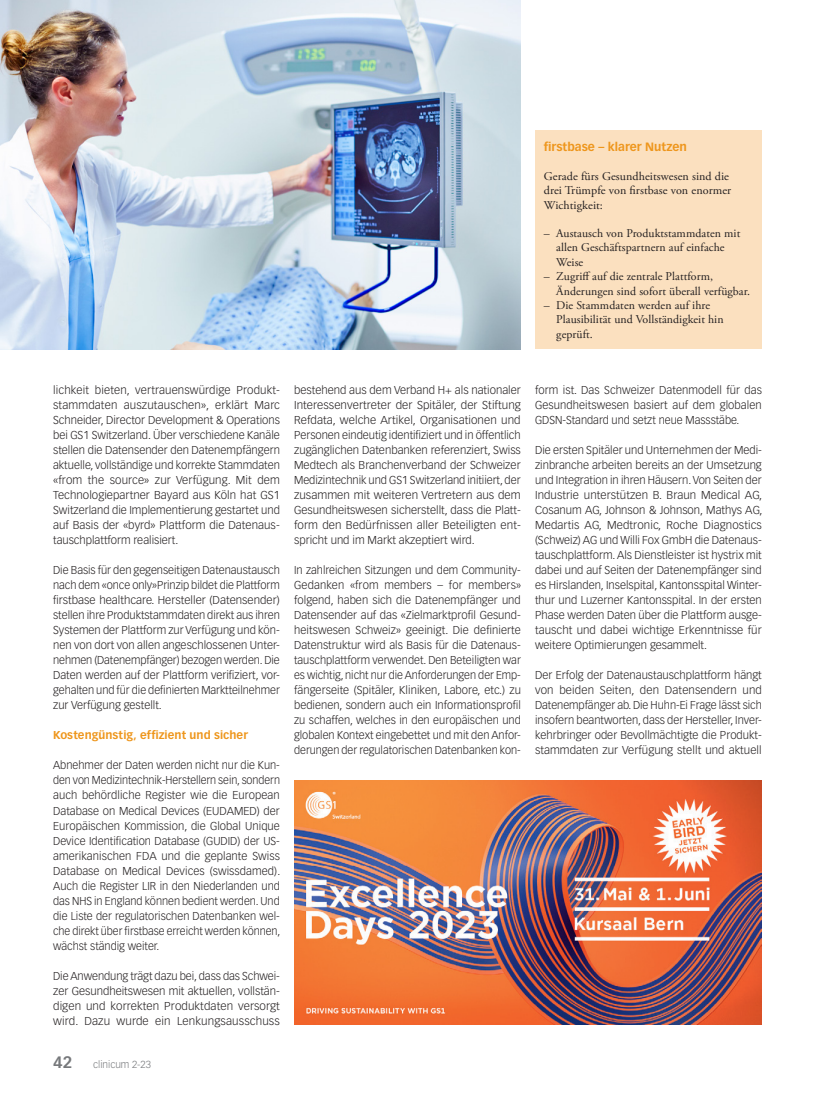
<style>
.page{position:relative;width:815px;height:1099px;background:#fff}
.page>*{position:absolute;margin:0;border:0;box-sizing:border-box;transform-origin:0 0}
.Kastentext{font:11.88px/14.4px "Adobe Garamond Pro";letter-spacing:.005em;color:#231f20}
.Kastentitel_GM{font:700 11.88px "Vectora LT Std";color:#ee961c}
.Lauftext{font:300 11.25px/15px "Vectora LT Std";color:#231f20;text-align:justify}
.ZT_GP{font:700 11.25px "Vectora LT Std";letter-spacing:.005em;color:#ee961c}
.t1{font:300 10px "Vectora LT Std";color:#76787b}
.s1{font-weight:700;font-size:16.25px}
</style>
<div class="page">
<img style="left:0;top:0;width:521px;height:349px">
<div style="left:535px;top:130px;width:227px;height:219px;background:#fbe0bf"></div>
<img style="left:294px;top:780px;width:468px;height:244px">
<p class="Kastentitel_GM" style="left:544px;top:140px;width:145px">firstbase – klarer Nutzen</p>
<p class="Kastentext" style="left:544px;top:169px;width:189px">Gerade fürs Gesundheitswesen sind die drei Trümpfe von firstbase von enormer<br>Wichtigkeit:</p>
<p class="Kastentext" style="left:556px;top:226px;width:186px;text-indent:-12px">– Austausch von Produktstammdaten mit allen Geschäftspartnern auf einfache<br>Weise</p>
<p class="Kastentext" style="left:556px;top:270px;width:195px;text-indent:-12px">– Zugriff auf die zentrale Plattform,<br>Änderungen sind sofort überall verfügbar.</p>
<p class="Kastentext" style="left:556px;top:298px;width:169px;text-indent:-12px">– Die Stammdaten werden auf ihre<br>Plausibilität und Vollständigkeit hin geprüft.</p>
<p class="Lauftext" style="left:53px;top:383px;width:228px">lichkeit bieten, vertrauenswürdige Produkt&shy;stammdaten auszutauschen», erklärt Marc Schneider, Director Development &amp; Operations bei GS1 Switzerland. Über verschiedene Kanäle stellen die Datensender den Datenempfängern aktuelle, vollständige und korrekte Stammdaten «from the source» zur Verfügung. Mit dem Technologiepartner Bayard aus Köln hat GS1<br>Switzerland die Implementierung gestartet und auf Basis der «byrd» Plattform die Datenaus&shy;tauschplattform realisiert.</p>
<p class="Lauftext" style="left:53px;top:563px;width:228px">Die Basis für den gegenseitigen Datenaustausch nach dem «once only»Prinzip bildet die Plattform firstbase healthcare. Hersteller (Datensender) stellen ihre Produktstammdaten direkt aus ihren Systemen der Plattform zur Verfügung und kön&shy;nen von dort von allen angeschlossenen Unter&shy;nehmen (Datenempfänger) bezogen werden. Die Daten werden auf der Plattform verifiziert, vor&shy;gehalten und für die definierten Marktteilnehmer zur Verfügung gestellt.</p>
<p class="ZT_GP" style="left:53px;top:728px;width:196px">Kostengünstig, effizient und sicher</p>
<p class="Lauftext" style="left:53px;top:758px;width:229px">Abnehmer der Daten werden nicht nur die Kun&shy;den von Medizintechnik-Herstellern sein, sondern auch behördliche Register wie die European Database on Medical Devices (EUDAMED) der Europäischen Kommission, die Global Unique Device Identification Database (GUDID) der US&shy;amerikanischen FDA und die geplante Swiss Database on Medical Devices (swissdamed).<br>Auch die Register LIR in den Niederlanden und das NHS in England können bedient werden. Und die Liste der regulatorischen Datenbanken wel&shy;che direkt über firstbase erreicht werden können, wächst ständig weiter.</p>
<p class="Lauftext" style="left:53px;top:968px;width:228px">Die Anwendung trägt dazu bei, dass das Schwei&shy;zer Gesundheitswesen mit aktuellen, vollstän&shy;digen und korrekten Produktdaten versorgt wird. Dazu wurde ein Lenkungsausschuss</p>
<p class="t1" style="left:53px;top:1058px;width:99px"><span class="s1">42</span> clinicum 2-23</p>
<p class="Lauftext" style="left:294px;top:383px;width:228px">bestehend aus dem Verband H+ als nationaler Interessenvertreter der Spitäler, der Stiftung Refdata, welche Artikel, Organisationen und Personen eindeutig identifiziert und in öffentlich zugänglichen Datenbanken referenziert, Swiss Medtech als Branchenverband der Schweizer Medizintechnik und GS1 Switzerland initiiert, der zusammen mit weiteren Vertretern aus dem Gesundheitswesen sicherstellt, dass die Platt&shy;form den Bedürfnissen aller Beteiligten ent&shy;spricht und im Markt akzeptiert wird.</p>
<p class="Lauftext" style="left:294px;top:563px;width:228px">In zahlreichen Sitzungen und dem Community-Gedanken «from members – for members» folgend, haben sich die Datenempfänger und Datensender auf das «Zielmarktprofil Gesund&shy;heitswesen Schweiz» geeinigt. Die definierte Datenstruktur wird als Basis für die Datenaus&shy;tauschplattform verwendet. Den Beteiligten war es wichtig, nicht nur die Anforderungen der Emp&shy;fängerseite (Spitäler, Kliniken, Labore, etc.) zu bedienen, sondern auch ein Informationsprofil zu schaffen, welches in den europäischen und globalen Kontext eingebettet und mit den Anfor&shy;derungen der regulatorischen Datenbanken kon-</p>
<p class="Lauftext" style="left:535px;top:383px;width:228px">form ist. Das Schweizer Datenmodell für das Gesundheitswesen basiert auf dem globalen GDSN-Standard und setzt neue Massstäbe.</p>
<p class="Lauftext" style="left:535px;top:443px;width:229px">Die ersten Spitäler und Unternehmen der Medi&shy;zinbranche arbeiten bereits an der Umsetzung und Integration in ihren Häusern. Von Seiten der Industrie unterstützen B. Braun Medical AG, Cosanum AG, Johnson &amp; Johnson, Mathys AG, Medartis AG, Medtronic, Roche Diagnostics (Schweiz) AG und Willi Fox GmbH die Datenaus&shy;tauschplattform. Als Dienstleister ist hystrix mit dabei und auf Seiten der Datenempfänger sind es Hirslanden, Inselspital, Kantonsspital Winter&shy;thur und Luzerner Kantonsspital. In der ersten Phase werden Daten über die Plattform ausge&shy;tauscht und dabei wichtige Erkenntnisse für weitere Optimierungen gesammelt.</p>
<p class="Lauftext" style="left:535px;top:668px;width:228px">Der Erfolg der Datenaustauschplattform hängt von beiden Seiten, den Datensendern und Datenempfänger ab. Die Huhn-Ei Frage lässt sich insofern beantworten, dass der Hersteller, Inver&shy;kehrbringer oder Bevollmächtigte die Produkt&shy;stammdaten zur Verfügung stellt und aktuell</p>
</div>
